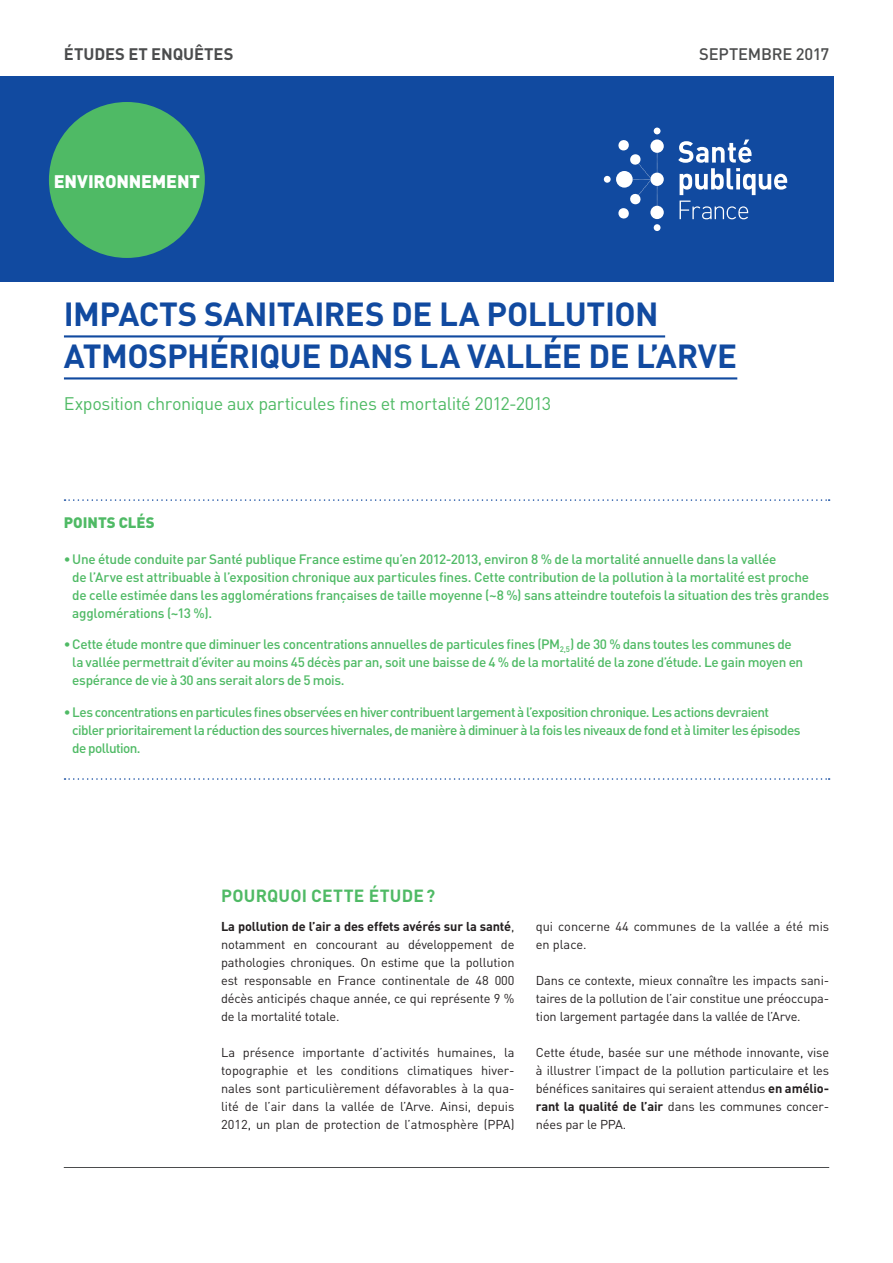
<style>
.page{position:relative;width:893px;height:1263px;background:#fff}
.page>*{position:absolute;margin:0;border:0;box-sizing:border-box;transform-origin:0 0}
.t1{font:700 33px/42px "DIN Pro";letter-spacing:-.015em;color:#114aa0}
.t2{font:18px "DIN Pro";letter-spacing:-.025em;color:#4fba65}
.t3{font:900 18px "DIN Pro";letter-spacing:-.01em;color:#fff}
.t4{font:700 17.4px "DIN Pro";letter-spacing:.01em;color:#4fba65}
.t5{font:700 16.5px "DIN Pro";letter-spacing:-.005em;color:#4b4c4d}
.t6{font:500 16.5px "DIN Pro";letter-spacing:-.01em;color:#4b4c4d}
.t7{font:900 15px "DIN Pro";color:#4fba65}
.t8{font:500 13.5px/18px "DIN Pro";letter-spacing:-.025em;color:#4fba65}
.t9{font:500 13.5px/18px "DIN Pro";letter-spacing:-.045em;color:#4fba65}
.t10{font:12.75px/18px "DIN Pro";letter-spacing:-.01em;color:#231f20;text-align:justify}
.s1{font-weight:700}
</style>
<div class="page">
<div style="left:0;top:77px;width:833px;height:205px;background:#114aa0"></div>
<svg style="left:616px;top:171px;width:17px;height:17px"></svg>
<div style="left:650px;top:206px;width:14px;height:13px;background:#fff;border-radius:50%"></div>
<svg style="left:650px;top:139px;width:14px;height:14px"></svg>
<div style="left:650px;top:173px;width:14px;height:13px;background:#fff;border-radius:50%"></div>
<div style="left:604px;top:176px;width:7px;height:7px;background:#fff;border-radius:50%"></div>
<div style="left:654px;top:224px;width:6px;height:7px;background:#fff;border-radius:50%"></div>
<svg style="left:618px;top:128px;width:42px;height:91px"></svg>
<svg style="left:678px;top:140px;width:109px;height:55px"></svg>
<svg style="left:680px;top:201px;width:68px;height:18px"></svg>
<div style="left:49px;top:102px;width:156px;height:156px;background:#4fba65;border-radius:50%"></div>
<hr style="left:64px;top:1167px;width:765px;height:1px;background:#4b4c4d">
<hr style="left:64px;top:335px;width:601px;height:2px;background:#114aa0">
<hr style="left:64px;top:377px;width:673px;height:2px;background:#114aa0">
<svg style="left:65px;top:499px;width:765px;height:2px"></svg>
<svg style="left:65px;top:778px;width:765px;height:2px"></svg>
<p class="t5" style="left:64px;top:42px;width:171px">ÉTUDES ET ENQUÊTES</p>
<p class="t6" style="left:699px;top:42px;width:132px">SEPTEMBRE 2017</p>
<h2 class="t3" style="left:54px;top:169px;width:148px">ENVIRONNEMENT</h2>
<h1 class="t1" style="left:64px;top:292px;width:675px">IMPACTS SANITAIRES DE LA POLLUTION<br>ATMOSPHÉRIQUE DANS LA VALLÉE DE L’ARVE</h1>
<h2 class="t2" style="left:64px;top:391px;width:489px">Exposition chronique aux particules fines et mortalité 2012-2013</h2>
<p class="t7" style="left:64px;top:512px;width:92px">POINTS CLÉS</p>
<p class="t8" style="left:72px;top:549px;width:758px;text-indent:-9px">•Une étude conduite par Santé publique France estime qu’en 2012-2013, environ 8 % de la mortalité annuelle dans la vallée<br>de l’Arve est attribuable à l’exposition chronique aux particules fines. Cette contribution de la pollution à la mortalité est proche<br>de celle estimée dans les agglomérations françaises de taille moyenne (~8 %) sans atteindre toutefois la situation des très grandes agglomérations (~13 %).</p>
<p class="t8" style="left:72px;top:635px;width:732px;text-indent:-9px">•Cette étude montre que diminuer les concentrations annuelles de particules fines (PM<sub>2,5</sub>) de 30 % dans toutes les communes de la vallée permettrait d’éviter au moins 45 décès par an, soit une baisse de 4 % de la mortalité de la zone d’étude. Le gain moyen en espérance de vie à 30 ans serait alors de 5 mois.</p>
<p class="t9" style="left:72px;top:702px;width:730px;text-indent:-9px">• Les concentrations en particules fines observées en hiver contribuent largement à l’exposition chronique. Les actions devraient cibler prioritairement la réduction des sources hivernales, de manière à diminuer à la fois les niveaux de fond et à limiter les épisodes de pollution.</p>
<h3 class="t4" style="left:221px;top:884px;width:216px">POURQUOI CETTE ÉTUDE?</h3>
<p class="t10" style="left:221px;top:917px;width:295px"><span class="s1">La pollution de l’air a des effets avérés sur la santé</span>, notamment en concourant au développement de pathologies chroniques. On estime que la pollution est responsable en France continentale de 48 000 décès anticipés chaque année, ce qui représente 9 % de la mortalité totale.</p>
<p class="t10" style="left:221px;top:1043px;width:295px">La présence importante d’activités humaines, la topographie et les conditions climatiques hiver&shy;nales sont particulièrement défavorables à la qua&shy;lité de l’air dans la vallée de l’Arve. Ainsi, depuis 2012, un plan de protection de l’atmosphère (PPA)</p>
<p class="t10" style="left:536px;top:917px;width:295px">qui concerne 44 communes de la vallée a été mis en place.</p>
<p class="t10" style="left:536px;top:971px;width:295px">Dans ce contexte, mieux connaître les impacts sani&shy;taires de la pollution de l’air constitue une préoccupa&shy;tion largement partagée dans la vallée de l’Arve.</p>
<p class="t10" style="left:536px;top:1043px;width:295px">Cette étude, basée sur une méthode innovante, vise à illustrer l’impact de la pollution particulaire et les bénéfices sanitaires qui seraient attendus <span class="s1">en amélio&shy;rant la qualité de l’air</span> dans les communes concer&shy;nées par le PPA.</p>
</div>
